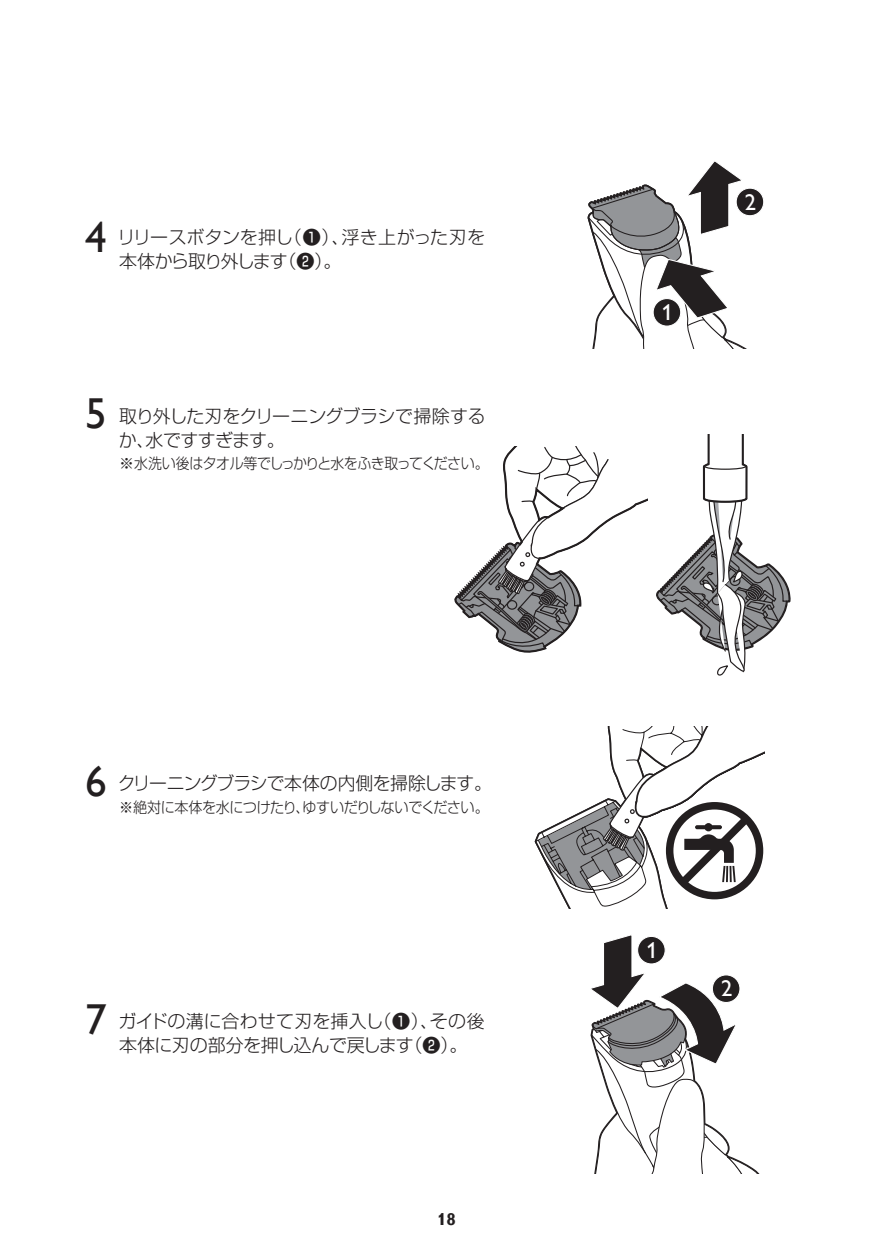
<style>
.page{position:relative;width:893px;height:1259px;background:#fff}
.page>*{position:absolute;margin:0;border:0;box-sizing:border-box;transform-origin:0 0}
.t1{font:43.2px "Gill Sans Alt One WGL";color:#231f20}
.t2{font:22.8px "Gill Sans Alt One WGL";color:#fff}
.t3{font:300 18px/24px "Shin Go Pro";letter-spacing:-.03em;color:#231f20}
.t4{font:300 18px/24px "Shin Go Pro";letter-spacing:-.01em;color:#231f20}
.t5{font:700 17.1px "Gill Sans Alt One WGL";color:#231f20}
.t6{font:300 15px "Shin Go Pro";letter-spacing:-.035em;color:#231f20}
.t7{font:300 15px "Shin Go Pro";letter-spacing:-.035em;color:#231f20;scale:.94 1}
.s1{font-weight:500}
</style>
<div class="page">
<svg style="left:587px;top:161px;width:170px;height:188px"></svg>
<div style="left:653px;top:299px;width:28px;height:27px;background:#231f20;border-radius:50%"></div>
<div style="left:653px;top:298px;width:28px;height:29px;border:1px solid #fff;border-radius:50%"></div>
<div style="left:736px;top:188px;width:28px;height:28px;background:#231f20;border-radius:50%"></div>
<div style="left:736px;top:188px;width:28px;height:28px;border:1px solid #fff;border-radius:50%"></div>
<svg style="left:454px;top:446px;width:194px;height:207px"></svg>
<svg style="left:656px;top:435px;width:135px;height:241px"></svg>
<svg style="left:590px;top:935px;width:170px;height:239px"></svg>
<svg style="left:534px;top:727px;width:230px;height:182px"></svg>
<h1 class="t1" style="left:85px;top:208px;width:23px">4</h1>
<p class="t3" style="left:117px;top:223px;width:369px">リリースボタンを押し（<span class="s1">❶</span>）、浮き上がった刃を本体から取り外します（<span class="s1">❷</span>）。</p>
<h1 class="t1" style="left:85px;top:384px;width:23px">5</h1>
<p class="t3" style="left:119px;top:402px;width:368px">取り外した刃をクリーニングブラシで掃除するか、水ですすぎます。</p>
<p class="t6" style="left:119px;top:451px;width:371px">※水洗い後はタオル等でしっかりと水をふき取ってください。</p>
<h1 class="t1" style="left:85px;top:752px;width:23px">6</h1>
<p class="t3" style="left:118px;top:769px;width:375px">クリーニングブラシで本体の内側を掃除します。</p>
<p class="t7" style="left:119px;top:794px;width:395px">※絶対に本体を水につけたり、ゆすいだりしないでください。</p>
<h1 class="t1" style="left:85px;top:990px;width:23px">7</h1>
<p class="t4" style="left:118px;top:1006px;width:368px">ガイドの溝に合わせて刃を挿入し（<span class="s1">❶</span>）、その後本体に刃の部分を押し込んで戻します（<span class="s1">❷</span>）。</p>
<p class="t5" style="left:437px;top:1207px;width:20px">18</p>
<p class="t2" style="left:662px;top:297px;width:13px">1</p>
<p class="t2" style="left:745px;top:186px;width:13px">2</p>
<p class="t2" style="left:646px;top:934px;width:13px">1</p>
<p class="t2" style="left:721px;top:973px;width:13px">2</p>
</div>
